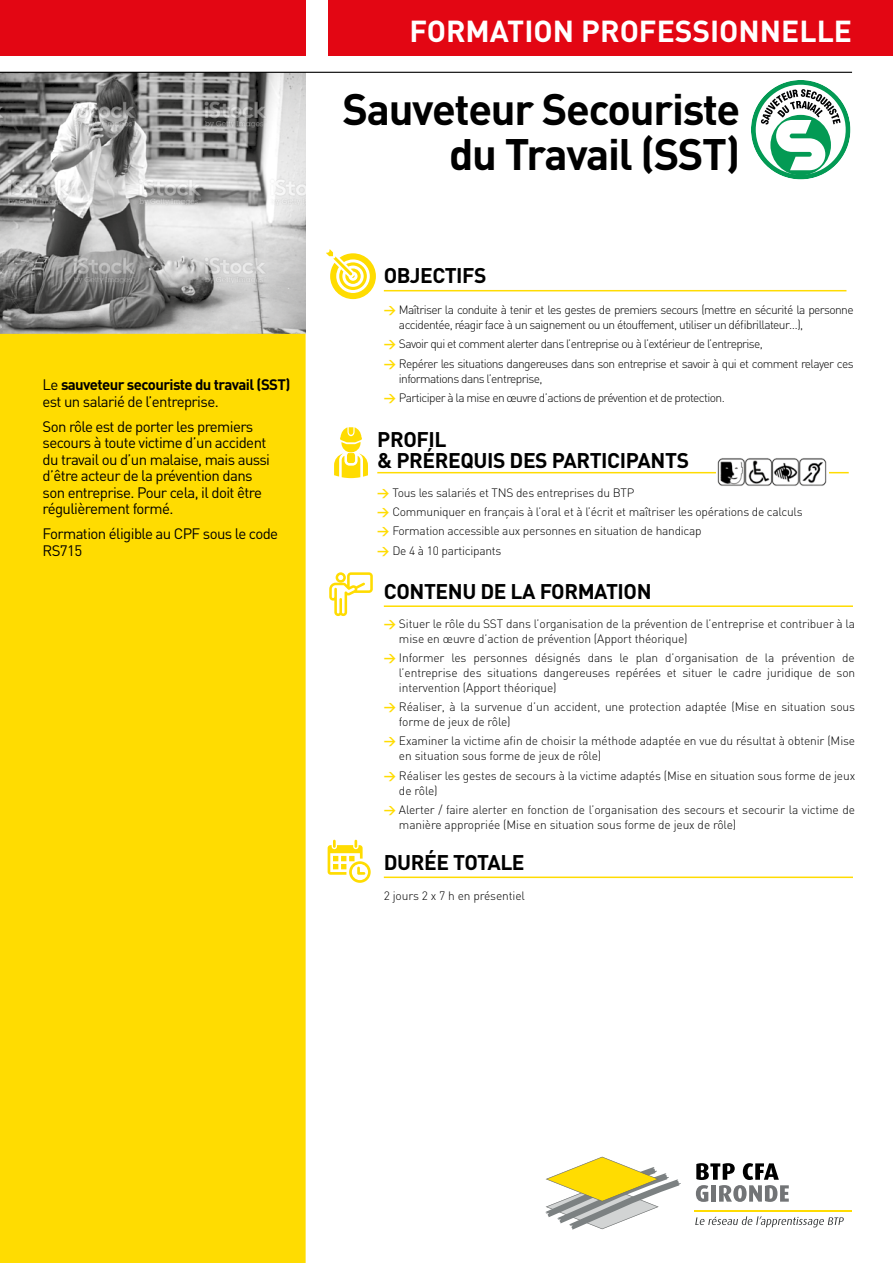
<style>
.page{position:relative;width:893px;height:1263px;background:#fff}
.page>*{position:absolute;margin:0;border:0;box-sizing:border-box;transform-origin:0 0}
.t1{font:700 43.5px/45.2px "DIN";letter-spacing:-.03em;color:#000;text-align:right}
.t2{font:700 30px "DIN";color:#fff}
.t3{font:700 21px/21px "DIN";letter-spacing:-.02em;color:#000}
.t4{font:15px/16.5px "DIN";letter-spacing:-.04em;color:#000}
.t5{font:700 15px/16.5px "DIN";letter-spacing:-.04em;color:#000}
.t6{font:300 12px/15px "DIN";letter-spacing:-.02em;color:#000}
.t7{font:300 12px/19.2px "DIN";letter-spacing:-.05em;color:#000}
.s1{font-weight:400}
.s2{font-weight:700;color:#ffdc01}
</style>
<div class="page">
<img style="left:0;top:73px;width:306px;height:261px">
<hr style="left:384px;top:876px;width:469px;height:2px;background:#ffdc01">
<hr style="left:384px;top:290px;width:462px;height:1px;background:#ffdc01">
<svg style="left:695px;top:1216px;width:149px;height:11px"></svg>
<svg style="left:545px;top:1157px;width:136px;height:72px"></svg>
<svg style="left:696px;top:1163px;width:93px;height:39px"></svg>
<hr style="left:695px;top:1209px;width:157px;height:2px;background:#ffdc01">
<div style="left:0;top:334px;width:306px;height:929px;background:#ffdc01"></div>
<div style="left:0;top:0;width:306px;height:55px;background:#e30613"></div>
<div style="left:328px;top:0;width:565px;height:55px;background:#e30613"></div>
<hr style="left:0;top:72px;width:852px;height:1px;background:#000">
<svg style="left:328px;top:840px;width:43px;height:43px"></svg>
<hr style="left:384px;top:605px;width:469px;height:2px;background:#ffdc01">
<svg style="left:329px;top:572px;width:44px;height:44px"></svg>
<hr style="left:377px;top:472px;width:472px;height:1px;background:#ffdc01">
<svg style="left:334px;top:427px;width:34px;height:51px"></svg>
<img style="left:716px;top:458px;width:112px;height:28px">
<svg style="left:326px;top:249px;width:50px;height:50px"></svg>
<svg style="left:751px;top:80px;width:99px;height:99px"></svg>
<p class="t5" style="left:43px;top:376px;width:249px"><span class="s1">Le</span> sauveteur secouriste du travail (SST) <span class="s1">est un salarié de l’entreprise.</span></p>
<p class="t4" style="left:43px;top:418px;width:229px">Son rôle est de porter les premiers secours à toute victime d’un accident du travail ou d’un malaise, mais aussi d’être acteur de la prévention dans son entreprise. Pour cela, il doit être régulièrement formé.</p>
<p class="t4" style="left:43px;top:525px;width:237px">Formation éligible au CPF sous le code<br>RS715</p>
<h2 class="t2" style="left:410px;top:11px;width:444px">FORMATION PROFESSIONNELLE</h2>
<h1 class="t1" style="left:342px;top:85px;width:400px">Sauveteur Secouriste du Travail (SST)</h1>
<h3 class="t3" style="left:384px;top:264px;width:104px">OBJECTIFS</h3>
<p class="t7" style="left:399px;top:302px;width:456px;line-height:15px;text-indent:-15px"><span class="s2">&gt;</span> Maîtriser la conduite à tenir et les gestes de premiers secours (mettre en sécurité la personne accidentée, réagir face à un saignement ou un étouffement, utiliser un défibrillateur…),</p>
<p class="t7" style="left:384px;top:334px;width:471px"><span class="s2">&gt;</span> Savoir qui et comment alerter dans l’entreprise ou à l’extérieur de l’entreprise,<br><span class="s2">&gt;</span> Repérer les situations dangereuses dans son entreprise et savoir à qui et comment relayer ces</p>
<p class="t7" style="left:384px;top:368px;width:343px;text-indent:15px">informations dans l’entreprise,<br><span class="s2">&gt;</span> Participer à la mise en œuvre d’actions de prévention et de protection.</p>
<h3 class="t3" style="left:377px;top:428px;width:313px">PROFIL<br>&amp; PRÉREQUIS DES PARTICIPANTS</h3>
<p class="t6" style="left:377px;top:483px;width:427px;line-height:19.2px"><span class="s2">&gt;</span> Tous les salariés et TNS des entreprises du BTP<br><span class="s2">&gt;</span> Communiquer en français à l’oral et à l’écrit et maîtriser les opérations de calculs <span class="s2">&gt;</span> Formation accessible aux personnes en situation de handicap<br><span class="s2">&gt;</span> De 4 à 10 participants</p>
<h3 class="t3" style="left:384px;top:580px;width:269px">CONTENU DE LA FORMATION</h3>
<p class="t6" style="left:399px;top:616px;width:458px;text-indent:-15px"><span class="s2">&gt;</span> Situer le rôle du SST dans l’organisation de la prévention de l’entreprise et contribuer à la mise en œuvre d’action de prévention (Apport théorique)</p>
<p class="t6" style="left:399px;top:650px;width:458px;text-align:justify;text-indent:-15px"><span class="s2">&gt;</span> Informer les personnes désignés dans le plan d’organisation de la prévention de l’entreprise des situations dangereuses repérées et situer le cadre juridique de son intervention (Apport théorique)</p>
<p class="t6" style="left:399px;top:699px;width:458px;text-indent:-15px"><span class="s2">&gt;</span> Réaliser, à la survenue d’un accident, une protection adaptée (Mise en situation sous forme de jeux de rôle)</p>
<p class="t6" style="left:399px;top:733px;width:458px;text-indent:-15px"><span class="s2">&gt;</span> Examiner la victime afin de choisir la méthode adaptée en vue du résultat à obtenir (Mise en situation sous forme de jeux de rôle)</p>
<p class="t6" style="left:399px;top:768px;width:458px;text-indent:-15px"><span class="s2">&gt;</span> Réaliser les gestes de secours à la victime adaptés (Mise en situation sous forme de jeux de rôle)</p>
<p class="t6" style="left:399px;top:802px;width:458px;text-indent:-15px"><span class="s2">&gt;</span> Alerter / faire alerter en fonction de l’organisation des secours et secourir la victime de manière appropriée (Mise en situation sous forme de jeux de rôle)</p>
<h3 class="t3" style="left:384px;top:851px;width:142px">DURÉE TOTALE</h3>
<p class="t6" style="left:384px;top:888px;width:143px">2 jours 2 x 7 h en présentiel</p>
</div>
